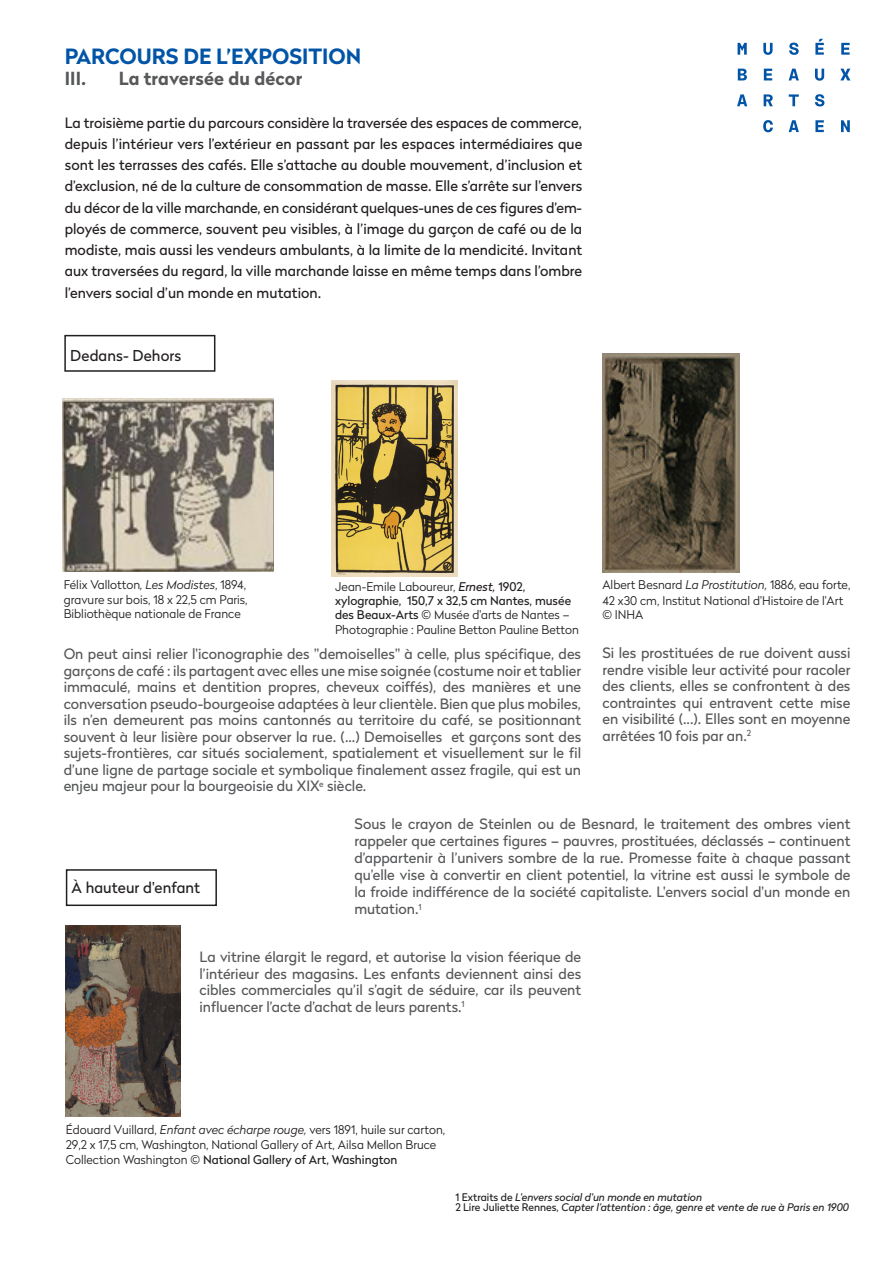
<style>
.page{position:relative;width:893px;height:1263px;background:#fff}
.page>*{position:absolute;margin:0;border:0;box-sizing:border-box;transform-origin:0 0}
.Titre__couleur{font:700 21px "Radikal";color:#0154a6}
.Texte{font:700 18px "Radikal";letter-spacing:.005em;color:#57585a}
.Texte-2{font:15px "Radikal";letter-spacing:.005em;color:#231f20}
.t1{font:14.25px/16.5px "Radikal";color:#57585a;text-align:justify}
.Texte-3{font:14.25px/21.3px "Radikal";letter-spacing:.005em;color:#231f20;text-align:justify}
.Légende_titre{font:300 12px/14.4px "Radikal";color:#231f20}
.t2{font:italic 10.5px "Radikal";color:#231f20}
.s1{font-style:italic}
.s2{font-weight:400;font-style:italic}
.s3{font-weight:400}
.s4{font-style:normal}
</style>
<div class="page">
<svg style="left:763px;top:120px;width:87px;height:12px"></svg>
<svg style="left:737px;top:94px;width:87px;height:12px"></svg>
<svg style="left:738px;top:69px;width:112px;height:12px"></svg>
<svg style="left:738px;top:39px;width:112px;height:16px"></svg>
<img style="left:63px;top:398px;width:210px;height:174px">
<img style="left:331px;top:381px;width:127px;height:195px">
<div style="left:64px;top:335px;width:151px;height:37px;border:2px solid #231f20"></div>
<img style="left:602px;top:354px;width:138px;height:219px">
<img style="left:66px;top:925px;width:114px;height:191px">
<div style="left:66px;top:869px;width:151px;height:37px;border:2px solid #231f20"></div>
<p class="Titre__couleur" style="left:65px;top:41px;width:298px">PARCOURS DE L’EXPOSITION</p>
<p class="Texte" style="left:65px;top:65px;width:23px">III.</p>
<p class="Texte" style="left:119px;top:65px;width:185px">La traversée du décor</p>
<p class="Texte-3" style="left:65px;top:111px;width:519px">La troisième partie du parcours considère la traversée des espaces de commerce, depuis l’intérieur vers l’extérieur en passant par les espaces intermédiaires que sont les terrasses des cafés. Elle s’attache au double mouvement, d’inclusion et d’exclusion, né de la culture de consommation de masse. Elle s’arrête sur l’envers du décor de la ville marchande, en considérant quelques-unes de ces figures d’em&shy;ployés de commerce, souvent peu visibles, à l’image du garçon de café ou de la modiste, mais aussi les vendeurs ambulants, à la limite de la mendicité. Invitant aux traversées du regard, la ville marchande laisse en même temps dans l’ombre l’envers social d’un monde en mutation.</p>
<p class="Texte-2" style="left:70px;top:345px;width:113px">Dedans- Dehors</p>
<p class="Légende_titre" style="left:64px;top:577px;width:185px">Félix Vallotton<span class="s1">, Les Modistes</span>, 1894, gravure sur bois, 18 x 22,5 cm Paris,<br>Bibliothèque nationale de France</p>
<p class="t1" style="left:64px;top:645px;width:519px">On peut ainsi relier l'iconographie des "demoiselles" à celle, plus spécifique, des garçons de café : ils partagent avec elles une mise soignée (costume noir et tablier immaculé, mains et dentition propres, cheveux coiffés), des manières et une conversation pseudo-bourgeoise adaptées à leur clientèle. Bien que plus mobiles, ils n’en demeurent pas moins cantonnés au territoire du café, se positionnant souvent à leur lisière pour observer la rue. (...) Demoiselles et garçons sont des sujets-frontières, car situés socialement, spatialement et visuellement sur le fil d’une ligne de partage sociale et symbolique finalement assez fragile, qui est un enjeu majeur pour la bourgeoisie du XIX<sup>e</sup> siècle.</p>
<p class="Légende_titre" style="left:335px;top:578px;width:245px">Jean-Emile Laboureur, <span class="s2">Ernest,</span> <span class="s3">1902, xylographie, 150,7 x 32,5 cm Nantes, musée des Beaux-Arts</span> © Musée d'arts de Nantes – Photographie : Pauline Betton Pauline Betton</p>
<p class="Légende_titre" style="left:602px;top:575px;width:250px;line-height:16.5px">Albert Besnard <span class="s1">La Prostitution,</span> 1886, eau forte,<br>42 x30 cm, Institut National d'Histoire de l'Art</p>
<p class="Légende_titre" style="left:602px;top:607px;width:43px">© INHA</p>
<p class="t1" style="left:602px;top:644px;width:250px">Si les prostituées de rue doivent aussi rendre visible leur activité pour racoler des clients, elles se confrontent à des contraintes qui entravent cette mise en visibilité (...). Elles sont en moyenne arrêtées 10 fois par an.<sup>2</sup></p>
<p class="Texte-2" style="left:72px;top:877px;width:130px">À hauteur d'enfant</p>
<p class="t1" style="left:354px;top:814px;width:498px;line-height:17.1px">Sous le crayon de Steinlen ou de Besnard, le traitement des ombres vient rappeler que certaines figures – pauvres, prostituées, déclassés – continuent d’appartenir à l’univers sombre de la rue. Promesse faite à chaque passant qu’elle vise à convertir en client potentiel, la vitrine est aussi le symbole de la froide indifférence de la société capitaliste. L'envers social d'un monde en mutation.<sup>1</sup></p>
<p class="t1" style="left:199px;top:948px;width:383px">La vitrine élargit le regard, et autorise la vision féerique de l’intérieur des magasins. Les enfants deviennent ainsi des cibles commerciales qu’il s’agit de séduire, car ils peuvent influencer l’acte d’achat de leurs parents.<sup>1</sup></p>
<p class="Légende_titre" style="left:66px;top:1122px;width:381px;line-height:15px">Édouard Vuillard, <span class="s1">Enfant avec écharpe rouge,</span> vers 1891, huile sur carton,<br>29,2 x 17,5 cm, Washington, National Gallery of Art, Ailsa Mellon Bruce<br>Collection Washington © <span class="s3">National Gallery of Art, Washington</span></p>
<p class="t2" style="left:455px;top:1189px;width:248px"><span class="s4">1 Extraits de</span> L'envers social d'un monde en mutation</p>
<p class="t2" style="left:455px;top:1200px;width:395px"><span class="s4">2 Lire Juliette Rennes,</span> Capter l’attention : âge, genre et vente de rue à Paris en 1900</p>
</div>
